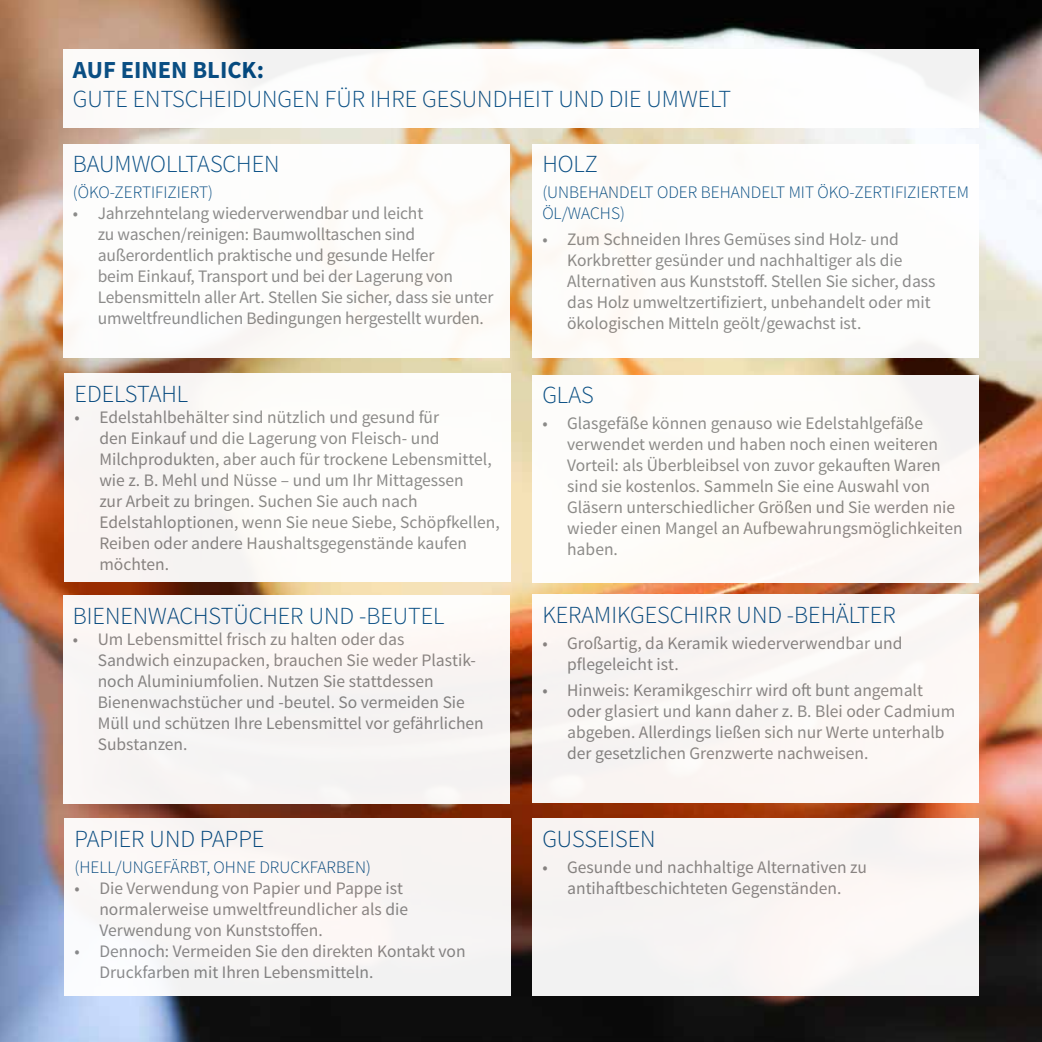
<style>
.page{position:relative;width:1042px;height:1042px;background:#fff}
.page>*{position:absolute;margin:0;border:0;box-sizing:border-box;transform-origin:0 0}
.t1{font:300 24.5px "Source Sans Pro";color:#004a83}
.t2{font:700 24.5px "Source Sans Pro";color:#004a83}
.t3{font:17.5px/21px "Source Sans Pro";color:#878787}
.t4{font:300 17.5px/21px "Source Sans Pro";color:#004a83}
</style>
<div class="page">
<img style="left:0;top:0;width:1042px;height:1042px">
<div style="left:63px;top:50px;width:916px;height:78px;background:#fff"></div>
<div style="left:63px;top:144px;width:446px;height:213px;background:#fff"></div>
<div style="left:65px;top:374px;width:446px;height:208px;background:#fff"></div>
<div style="left:532px;top:144px;width:447px;height:213px;background:#fff"></div>
<div style="left:532px;top:375px;width:447px;height:207px;background:#fdfcf8"></div>
<div style="left:63px;top:595px;width:446px;height:209px;background:#f7f4f3"></div>
<div style="left:65px;top:819px;width:446px;height:177px;background:#f8f5f4"></div>
<div style="left:532px;top:594px;width:447px;height:209px;background:#faf6f3"></div>
<div style="left:532px;top:819px;width:447px;height:177px;background:#f7f3f2"></div>
<h1 class="t2" style="left:73px;top:53px;width:193px">AUF EINEN BLICK:</h1>
<h1 class="t1" style="left:73px;top:84px;width:660px">GUTE ENTSCHEIDUNGEN FÜR IHRE GESUNDHEIT UND DIE UMWELT</h1>
<h1 class="t1" style="left:73px;top:149px;width:208px">BAUMWOLLTASCHEN</h1>
<p class="t4" style="left:73px;top:182px;width:142px">(ÖKO-ZERTIFIZIERT)</p>
<p class="t3" style="left:98px;top:203px;width:397px;text-indent:-25px">• Jahrzehntelang wiederverwendbar und leicht<br>zu waschen/reinigen: Baumwolltaschen sind außerordentlich praktische und gesunde Helfer<br>beim Einkauf, Transport und bei der Lagerung von Lebensmitteln aller Art. Stellen Sie sicher, dass sie unter umweltfreundlichen Bedingungen hergestellt wurden.</p>
<h1 class="t1" style="left:75px;top:379px;width:115px">EDELSTAHL</h1>
<p class="t3" style="left:99px;top:407px;width:402px;text-indent:-25px">• Edelstahlbehälter sind nützlich und gesund für<br>den Einkauf und die Lagerung von Fleisch- und Milchprodukten, aber auch für trockene Lebensmittel, wie z. B. Mehl und Nüsse – und um Ihr Mittagessen<br>zur Arbeit zu bringen. Suchen Sie auch nach Edelstahloptionen, wenn Sie neue Siebe, Schöpfkellen, Reiben oder andere Haushaltsgegenstände kaufen möchten.</p>
<h1 class="t1" style="left:73px;top:601px;width:373px">BIENENWACHSTÜCHER UND -BEUTEL</h1>
<p class="t3" style="left:98px;top:629px;width:388px;text-indent:-25px">• Um Lebensmittel frisch zu halten oder das<br>Sandwich einzupacken, brauchen Sie weder Plastik&shy;noch Aluminiumfolien. Nutzen Sie stattdessen Bienenwachstücher und -beutel. So vermeiden Sie Müll und schützen Ihre Lebensmittel vor gefährlichen Substanzen.</p>
<h1 class="t1" style="left:75px;top:824px;width:191px">PAPIER UND PAPPE</h1>
<p class="t4" style="left:75px;top:857px;width:298px">(HELL/UNGEFÄRBT, OHNE DRUCKFARBEN)</p>
<p class="t3" style="left:99px;top:878px;width:310px;text-indent:-25px">• Die Verwendung von Papier und Pappe ist normalerweise umweltfreundlicher als die<br>Verwendung von Kunststoffen.</p>
<p class="t3" style="left:99px;top:941px;width:368px;text-indent:-25px">• Dennoch: Vermeiden Sie den direkten Kontakt von<br>Druckfarben mit Ihren Lebensmitteln.</p>
<h1 class="t1" style="left:542px;top:149px;width:57px">HOLZ</h1>
<p class="t4" style="left:542px;top:182px;width:428px">(UNBEHANDELT ODER BEHANDELT MIT ÖKO-ZERTIFIZIERTEM<br>ÖL/WACHS)</p>
<p class="t3" style="left:567px;top:229px;width:370px;text-indent:-25px">• Zum Schneiden Ihres Gemüses sind Holz- und Korkbretter gesünder und nachhaltiger als die Alternativen aus Kunststoff. Stellen Sie sicher, dass das Holz umweltzertifiziert, unbehandelt oder mit ökologischen Mitteln geölt/gewachst ist.</p>
<h1 class="t1" style="left:542px;top:380px;width:53px">GLAS</h1>
<p class="t3" style="left:567px;top:413px;width:397px;text-indent:-25px">• Glasgefäße können genauso wie Edelstahlgefäße verwendet werden und haben noch einen weiteren Vorteil: als Überbleibsel von zuvor gekauften Waren sind sie kostenlos. Sammeln Sie eine Auswahl von Gläsern unterschiedlicher Größen und Sie werden nie wieder einen Mangel an Aufbewahrungsmöglichkeiten haben.</p>
<h1 class="t1" style="left:542px;top:600px;width:355px">KERAMIKGESCHIRR UND -BEHÄLTER</h1>
<p class="t3" style="left:567px;top:633px;width:337px;text-indent:-25px">• Großartig, da Keramik wiederverwendbar und pflegeleicht ist.</p>
<p class="t3" style="left:567px;top:680px;width:390px;text-indent:-25px">• Hinweis: Keramikgeschirr wird oft bunt angemalt oder glasiert und kann daher z. B. Blei oder Cadmium abgeben. Allerdings ließen sich nur Werte unterhalb der gesetzlichen Grenzwerte nachweisen.</p>
<h1 class="t1" style="left:542px;top:824px;width:115px">GUSSEISEN</h1>
<p class="t3" style="left:542px;top:857px;width:326px;text-align:center">• Gesunde und nachhaltige Alternativen zu antihaftbeschichteten Gegenständen.</p>
</div>
